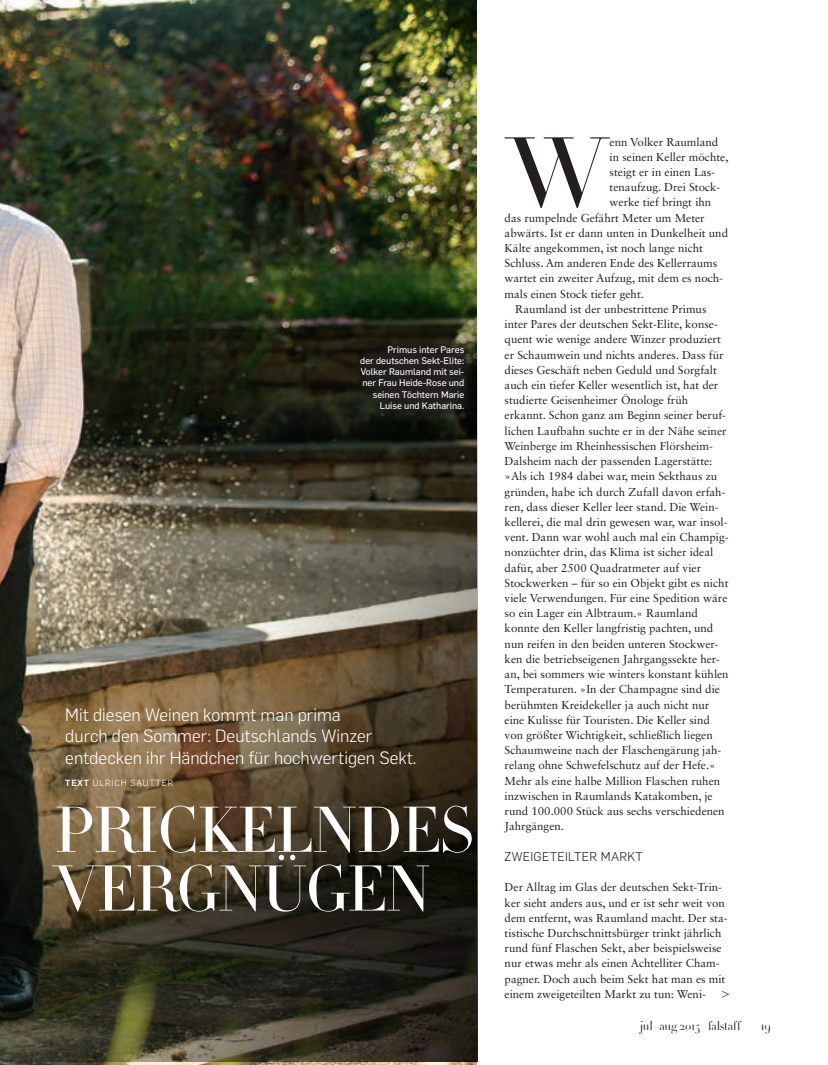
<style>
.page{position:relative;width:828px;height:1065px;background:#fff}
.page>*{position:absolute;margin:0;border:0;box-sizing:border-box;transform-origin:0 0}
._03_Lauftext_Initial{font:300 97.38px "HTF Didot L24";color:#231f20}
._01_Headline{font:300 63.5px/58.8px "HTF Didot L24";letter-spacing:-.02em;color:#fff}
._02_Lead_In{font:300 17.5px/21.2px "Flama";color:#fff}
.t1{font:300 15px "Flama";color:#231f20}
.t2{font:300 12.5px "HTF Didot L96";letter-spacing:.01em;color:#231f20}
._03_Lauftext{font:300 12.5px "Flama";letter-spacing:.025em;color:#231f20}
._03_Lauftext-2{font:11.5px/15.2px "Sabon LT Std";color:#231f20}
._03_Lauftext_Initial-2{font:11.5px "Sabon LT Std";color:#231f20}
._04_Bildtext{font:9.38px/11.2px "Flama Basic";color:#fff;text-align:right}
._07_Autorenzeile_Lea{font:300 8.75px "Flama";letter-spacing:.1em;color:#fff}
.s1{font-weight:500}
</style>
<div class="page">
<img style="left:0;top:0;width:477px;height:1061px">
<svg style="left:345px;top:331px;width:133px;height:93px;background:#21201a"></svg>
<p class="_04_Bildtext" style="left:360px;top:343px;width:105px">Primus inter Pares<br>der deutschen Sekt-Elite:<br>Volker Raumland mit sei&shy;ner Frau Heide-Rose und seinen Töchtern Marie<br>Luise und Katharina.</p>
<p class="_02_Lead_In" style="left:65px;top:703px;width:352px">Mit diesen Weinen kommt man prima<br>durch den Sommer: Deutschlands Winzer entdecken ihr Händchen für hochwertigen Sekt.</p>
<p class="_07_Autorenzeile_Lea" style="left:65px;top:776px;width:109px"><span class="s1">TEXT</span> ULRICH SAUTTER</p>
<p class="_01_Headline" style="left:54px;top:800px;width:421px">PRICKELNDES<br>VERGNÜGEN</p>
<p class="_03_Lauftext_Initial" style="left:508px;top:103px;width:98px">W</p>
<p class="_03_Lauftext_Initial-2" style="left:609px;top:135px;width:110px">enn Volker Raumland</p>
<p class="_03_Lauftext_Initial-2" style="left:609px;top:150px;width:120px">in seinen Keller möchte,</p>
<p class="_03_Lauftext_Initial-2" style="left:609px;top:165px;width:107px">steigt er in einen Las-</p>
<p class="_03_Lauftext_Initial-2" style="left:609px;top:180px;width:112px">tenaufzug. Drei Stock-</p>
<p class="_03_Lauftext_Initial-2" style="left:609px;top:195px;width:103px">werke tief bringt ihn</p>
<p class="_03_Lauftext_Initial-2" style="left:504px;top:211px;width:201px">das rumpelnde Gefährt Meter um Meter</p>
<p class="_03_Lauftext_Initial-2" style="left:504px;top:226px;width:225px">abwärts. Ist er dann unten in Dunkelheit und</p>
<p class="_03_Lauftext_Initial-2" style="left:504px;top:241px;width:200px">Kälte angekommen, ist noch lange nicht</p>
<p class="_03_Lauftext_Initial-2" style="left:504px;top:256px;width:214px">Schluss. Am anderen Ende des Kellerraums</p>
<p class="_03_Lauftext_Initial-2" style="left:504px;top:272px;width:220px">wartet ein zweiter Aufzug, mit dem es noch-</p>
<p class="_03_Lauftext_Initial-2" style="left:504px;top:287px;width:141px">mals einen Stock tiefer geht.</p>
<p class="_03_Lauftext-2" style="left:504px;top:301px;width:225px;text-indent:11px">Raumland ist der unbestrittene Primus inter Pares der deutschen Sekt-Elite, konse&shy;quent wie wenige andere Winzer produziert er Schaumwein und nichts anderes. Dass für dieses Geschäft neben Geduld und Sorgfalt auch ein tiefer Keller wesentlich ist, hat der studierte Geisenheimer Önologe früh erkannt. Schon ganz am Beginn seiner beruf&shy;lichen Laufbahn suchte er in der Nähe seiner Weinberge im Rheinhessischen Flörsheim-Dalsheim nach der passenden Lagerstätte: »Als ich 1984 dabei war, mein Sekthaus zu gründen, habe ich durch Zufall davon erfah&shy;ren, dass dieser Keller leer stand. Die Wein&shy;kellerei, die mal drin gewesen war, war insol&shy;vent. Dann war wohl auch mal ein Champig&shy;nonzüchter drin, das Klima ist sicher ideal dafür, aber 2500 Quadratmeter auf vier Stockwerken – für so ein Objekt gibt es nicht viele Verwendungen. Für eine Spedition wäre so ein Lager ein Albtraum.« Raumland konnte den Keller langfristig pachten, und nun reifen in den beiden unteren Stockwer&shy;ken die betriebseigenen Jahrgangssekte her&shy;an, bei sommers wie winters konstant kühlen Temperaturen. »In der Champagne sind die berühmten Kreidekeller ja auch nicht nur eine Kulisse für Touristen. Die Keller sind von größter Wichtigkeit, schließlich liegen Schaumweine nach der Flaschengärung jah&shy;relang ohne Schwefelschutz auf der Hefe.« Mehr als eine halbe Million Flaschen ruhen inzwischen in Raumlands Katakomben, je rund 100.000 Stück aus sechs verschiedenen Jahrgängen.</p>
<p class="_03_Lauftext" style="left:504px;top:848px;width:140px">ZWEIGETEILTER MARKT</p>
<p class="_03_Lauftext-2" style="left:504px;top:879px;width:224px">Der Alltag im Glas der deutschen Sekt-Trin&shy;ker sieht anders aus, und er ist sehr weit von dem entfernt, was Raumland macht. Der sta&shy;tistische Durchschnittsbürger trinkt jährlich rund fünf Flaschen Sekt, aber beispielsweise nur etwas mehr als einen Achtelliter Cham&shy;pagner. Doch auch beim Sekt hat man es mit einem zweigeteilten Markt zu tun: Weni-</p>
<p class="t1" style="left:720px;top:983px;width:10px">&gt;</p>
<p class="t2" style="left:639px;top:1016px;width:61px">jul–aug 2015</p>
<p class="t2" style="left:707px;top:1016px;width:34px">falstaff</p>
<p class="t2" style="left:760px;top:1016px;width:11px">19</p>
</div>
